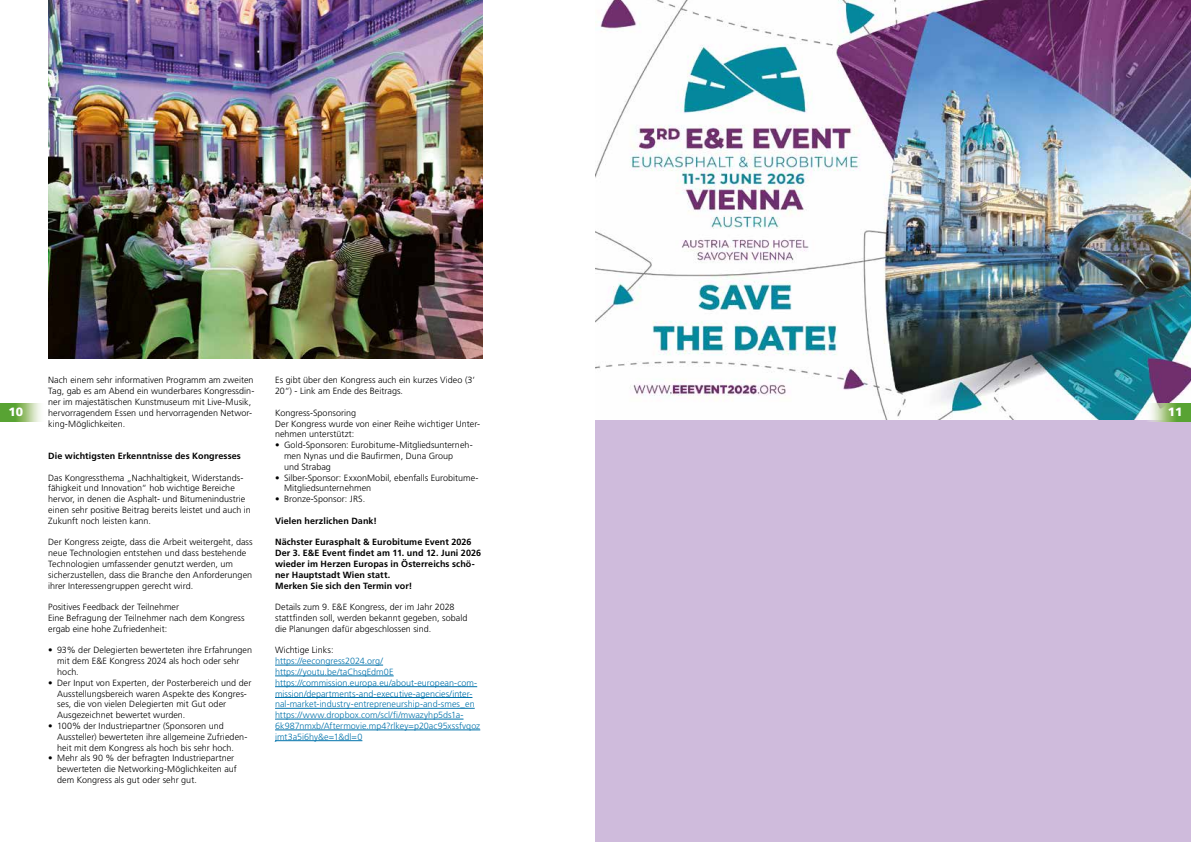
<style>
.page{position:relative;width:1191px;height:842px;background:#fff}
.page>*{position:absolute;margin:0;border:0;box-sizing:border-box;transform-origin:0 0}
.t1{font:900 12px "Frutiger LT Std";color:#fff}
.t2{font:300 9px/10.8px "Frutiger LT Std";letter-spacing:.005em;color:#000}
.t3{font:300 9px/10.8px "Frutiger LT Std";letter-spacing:.005em;color:#0072ab}
.t4{font:700 9px/10.8px "Frutiger LT Std";letter-spacing:.01em;color:#000}
</style>
<div class="page">
<img style="left:595px;top:0;width:596px;height:421px">
<div style="left:595px;top:421px;width:596px;height:421px;background:#cfbbdc"></div>
<svg style="left:0;top:404px;width:41px;height:17px"></svg>
<svg style="left:1145px;top:404px;width:46px;height:17px"></svg>
<hr style="left:275px;top:665px;width:108px;height:1px;background:#0072ab">
<hr style="left:275px;top:676px;width:119px;height:1px;background:#0072ab">
<hr style="left:275px;top:686px;width:202px;height:1px;background:#0072ab">
<hr style="left:275px;top:697px;width:197px;height:1px;background:#0072ab">
<hr style="left:275px;top:708px;width:200px;height:1px;background:#0072ab">
<hr style="left:275px;top:719px;width:188px;height:1px;background:#0072ab">
<hr style="left:275px;top:730px;width:205px;height:1px;background:#0072ab">
<hr style="left:275px;top:740px;width:87px;height:1px;background:#0072ab">
<img style="left:48px;top:0;width:434px;height:359px">
<p class="t2" style="left:48px;top:375px;width:208px">Nach einem sehr informativen Programm am zweiten Tag, gab es am Abend ein wunderbares Kongressdin&shy;ner im majestätischen Kunstmuseum mit Live-Musik, hervorragendem Essen und hervorragenden Networ&shy;king-Möglichkeiten.</p>
<p class="t4" style="left:48px;top:451px;width:194px">Die wichtigsten Erkenntnisse des Kongresses</p>
<p class="t2" style="left:48px;top:472px;width:204px">Das Kongressthema „Nachhaltigkeit, Widerstands&shy;fähigkeit und Innovation“ hob wichtige Bereiche hervor, in denen die Asphalt- und Bitumenindustrie einen sehr positive Beitrag bereits leistet und auch in Zukunft noch leisten kann.</p>
<p class="t2" style="left:48px;top:537px;width:206px">Der Kongress zeigte, dass die Arbeit weitergeht, dass neue Technologien entstehen und dass bestehende Technologien umfassender genutzt werden, um sicherzustellen, dass die Branche den Anforderungen ihrer Interessengruppen gerecht wird.</p>
<p class="t2" style="left:48px;top:602px;width:198px">Positives Feedback der Teilnehmer<br>Eine Befragung der Teilnehmer nach dem Kongress ergab eine hohe Zufriedenheit:</p>
<p class="t2" style="left:57px;top:645px;width:196px;text-indent:-9px">• 93% der Delegierten bewerteten ihre Erfahrungen mit dem E&amp;E Kongress 2024 als hoch oder sehr hoch.</p>
<p class="t2" style="left:57px;top:677px;width:196px;text-indent:-9px">• Der Input von Experten, der Posterbereich und der Ausstellungsbereich waren Aspekte des Kongres&shy;ses, die von vielen Delegierten mit Gut oder Ausgezeichnet bewertet wurden.</p>
<p class="t2" style="left:57px;top:721px;width:192px;text-indent:-9px">• 100% der Industriepartner (Sponsoren und<br>Aussteller) bewerteten ihre allgemeine Zufrieden&shy;heit mit dem Kongress als hoch bis sehr hoch.</p>
<p class="t2" style="left:57px;top:753px;width:181px;text-indent:-9px">• Mehr als 90 % der befragten Industriepartner bewerteten die Networking-Möglichkeiten auf dem Kongress als gut oder sehr gut.</p>
<p class="t2" style="left:275px;top:375px;width:201px">Es gibt über den Kongress auch ein kurzes Video (3‘<br>20“) - Link am Ende des Beitrags.</p>
<p class="t2" style="left:275px;top:407px;width:206px">Kongress-Sponsoring<br>Der Kongress wurde von einer Reihe wichtiger Unter&shy;nehmen unterstützt:</p>
<p class="t2" style="left:284px;top:440px;width:190px;text-indent:-9px">• Gold-Sponsoren: Eurobitume-Mitgliedsunterneh&shy;men Nynas und die Baufirmen, Duna Group<br>und Strabag</p>
<p class="t2" style="left:284px;top:472px;width:196px;text-indent:-9px">• Silber-Sponsor: ExxonMobil, ebenfalls Eurobitume-<br>Mitgliedsunternehmen</p>
<p class="t2" style="left:275px;top:494px;width:92px">• Bronze-Sponsor: JRS.</p>
<p class="t4" style="left:275px;top:515px;width:103px">Vielen herzlichen Dank!</p>
<p class="t4" style="left:275px;top:537px;width:208px">Nächster Eurasphalt &amp; Eurobitume Event 2026<br>Der 3. E&amp;E Event findet am 11. und 12. Juni 2026 wieder im Herzen Europas in Österreichs schö&shy;ner Hauptstadt Wien statt.<br>Merken Sie sich den Termin vor!</p>
<p class="t2" style="left:275px;top:602px;width:194px">Details zum 9. E&amp;E Kongress, der im Jahr 2028 stattfinden soll, werden bekannt gegeben, sobald die Planungen dafür abgeschlossen sind.</p>
<p class="t2" style="left:275px;top:645px;width:60px">Wichtige Links:</p>
<p class="t3" style="left:275px;top:656px;width:207px">https://eecongress2024.org/ https://youtu.be/taChsqEdm0E https://commission.europa.eu/about-european-com&shy;mission/departments-and-executive-agencies/inter&shy;nal-market-industry-entrepreneurship-and-smes_en https://www.dropbox.com/scl/fi/mwazyhp5ds1a-6k987nmxb/Aftermovie.mp4?rlkey=p20ac95xssfvqoz jmt3a5i6hy&amp;e=1&amp;dl=0</p>
<h1 class="t1" style="left:9px;top:405px;width:16px">10</h1>
<h1 class="t1" style="left:1167px;top:405px;width:16px">11</h1>
</div>
